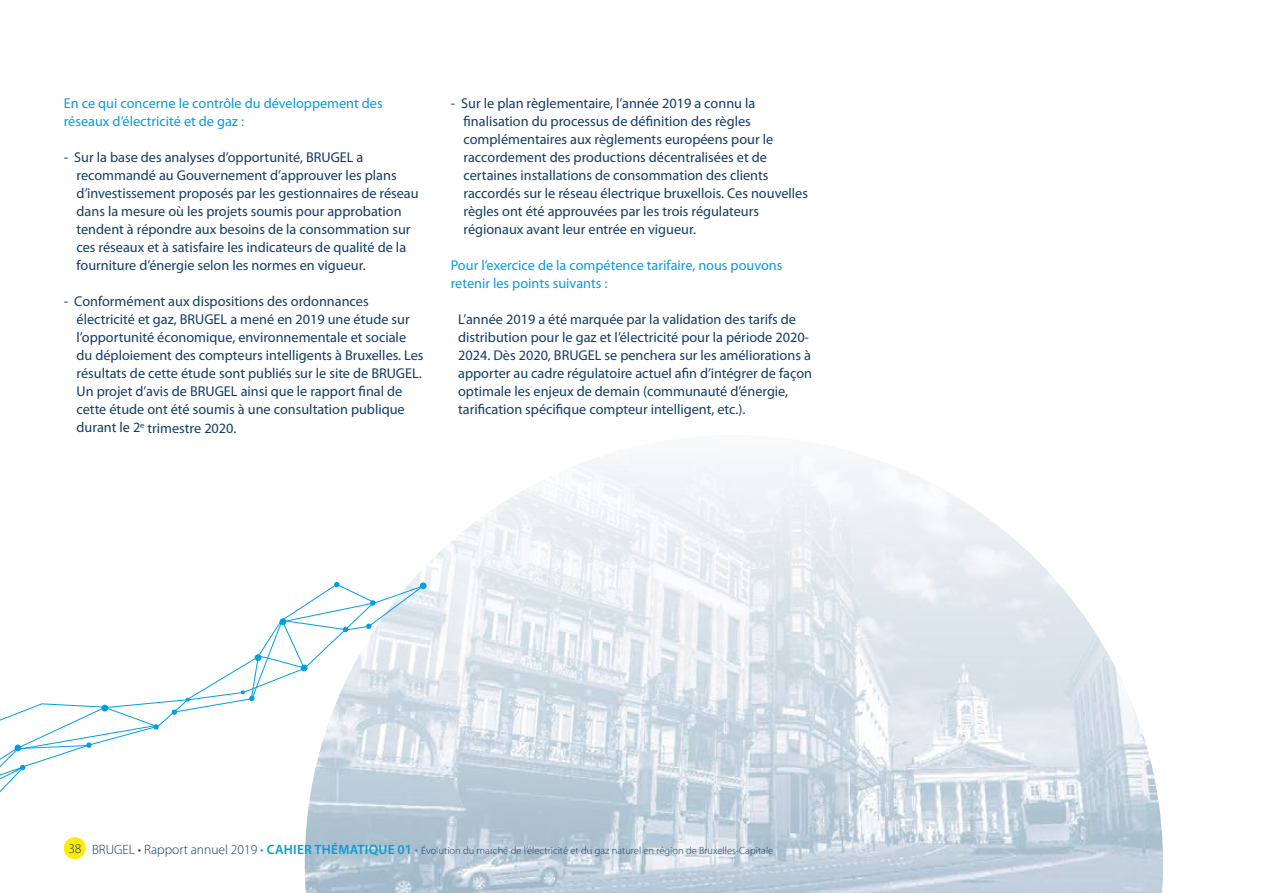
<style>
.page{position:relative;width:1263px;height:893px;background:#fff}
.page>*{position:absolute;margin:0;border:0;box-sizing:border-box;transform-origin:0 0}
.t1{font:14.25px/18px "Myriad Pro";color:#123d68}
.t2{font:14.25px/18px "Myriad Pro";color:#089dd9}
.t3{font:300 10.5px "Myriad Pro";color:#123d68}
.s1{font-size:13.5px;color:#003c68}
.s2{font-size:13.5px;color:#089dd9}
.s3{font-weight:600;font-size:13.5px;color:#089dd9}
</style>
<div class="page">
<img style="left:305px;top:454px;width:858px;height:439px">
<svg style="left:305px;top:715px;width:70px;height:96px;background:#ccd9e3"></svg>
<svg style="left:149px;top:700px;width:188px;height:93px"></svg>
<svg style="left:0;top:703px;width:159px;height:90px"></svg>
<svg style="left:171px;top:582px;width:256px;height:133px"></svg>
<div style="left:64px;top:837px;width:22px;height:22px;background:#ffed00;border-radius:50%"></div>
<p class="t2" style="left:64px;top:95px;width:320px">En ce qui concerne le contrôle du développement des réseaux d’électricité et de gaz :</p>
<p class="t1" style="left:77px;top:149px;width:344px;text-indent:-13px">- Sur la base des analyses d’opportunité, BRUGEL a recommandé au Gouvernement d’approuver les plans d’investissement proposés par les gestionnaires de réseau dans la mesure où les projets soumis pour approbation tendent à répondre aux besoins de la consommation sur ces réseaux et à satisfaire les indicateurs de qualité de la fourniture d’énergie selon les normes en vigueur.</p>
<p class="t1" style="left:77px;top:293px;width:349px;text-indent:-13px">- Conformément aux dispositions des ordonnances électricité et gaz, BRUGEL a mené en 2019 une étude sur l’opportunité économique, environnementale et sociale du déploiement des compteurs intelligents à Bruxelles. Les résultats de cette étude sont publiés sur le site de BRUGEL.<br>Un projet d’avis de BRUGEL ainsi que le rapport final de cette étude ont été soumis à une consultation publique durant le 2<sup>e</sup> trimestre 2020.</p>
<p class="t1" style="left:463px;top:95px;width:346px;text-indent:-13px">- Sur le plan règlementaire, l’année 2019 a connu la finalisation du processus de définition des règles complémentaires aux règlements européens pour le raccordement des productions décentralisées et de certaines installations de consommation des clients raccordés sur le réseau électrique bruxellois. Ces nouvelles règles ont été approuvées par les trois régulateurs régionaux avant leur entrée en vigueur.</p>
<p class="t2" style="left:451px;top:257px;width:333px">Pour l’exercice de la compétence tarifaire, nous pouvons retenir les points suivants :</p>
<p class="t1" style="left:458px;top:311px;width:355px">L’année 2019 a été marquée par la validation des tarifs de distribution pour le gaz et l’électricité pour la période 2020- 2024. Dès 2020, BRUGEL se penchera sur les améliorations à apporter au cadre régulatoire actuel afin d’intégrer de façon optimale les enjeux de demain (communauté d’énergie, tarification spécifique compteur intelligent, etc.).</p>
<p class="t3" style="left:68px;top:844px;width:706px"><span class="s1">38 BRUGEL • Rapport annuel 2019</span> <span class="s2">•</span> <span class="s3">CAHIER THÉMATIQUE 01</span> <span class="s2">•</span> Évolution du marché de l’électricité et du gaz naturel en région de Bruxelles-Capitale</p>
</div>
